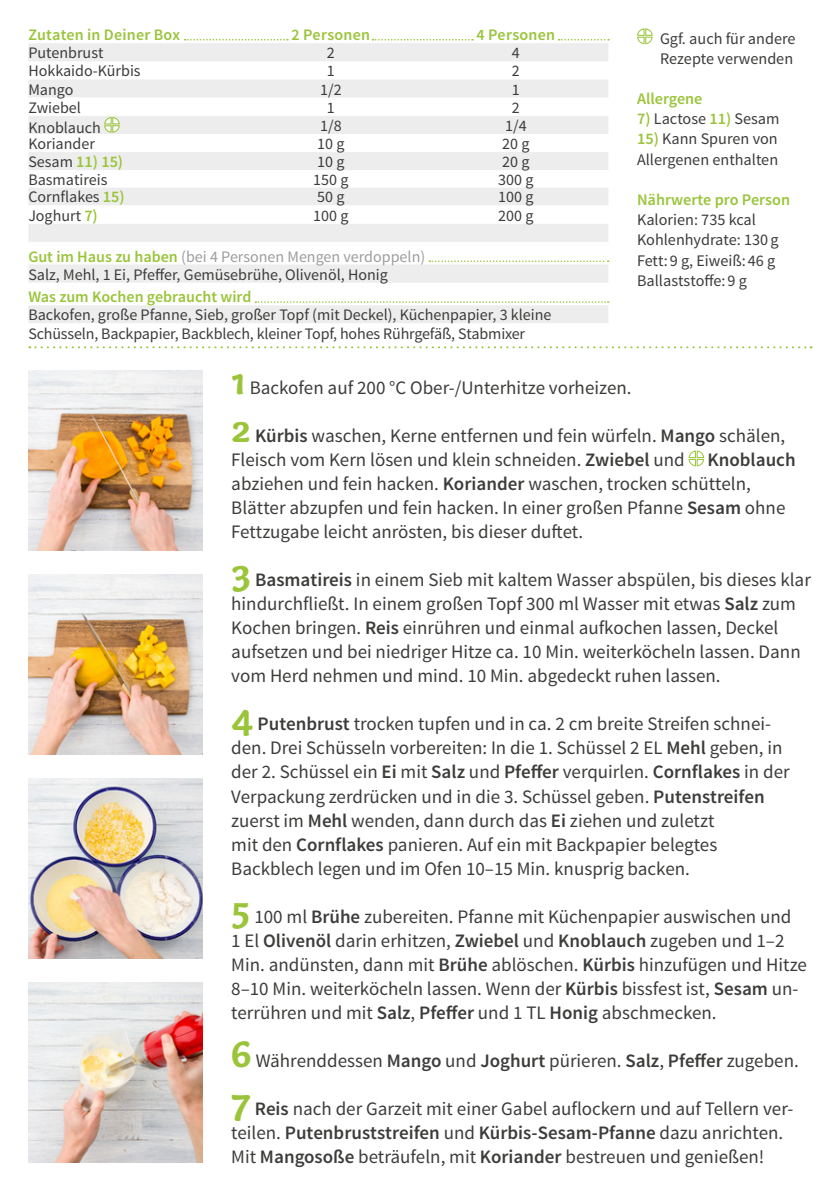
<style>
.page{position:relative;width:840px;height:1191px;background:#fff}
.page>*{position:absolute;margin:0;border:0;box-sizing:border-box;transform-origin:0 0}
.FRONT___BACK_Running{font:19px/24px "Source Sans Pro";color:#3c3c3b}
.BACK_Text_next_to_ta{font:16.2px/20.2px "Source Sans Pro";color:#3c3c3b}
.BACK_Text_next_to_ta-2{font:600 16.2px "Source Sans Pro";color:#9ac43a}
.BACK_Table_Content_L{font:600 16.2px "Source Sans Pro";color:#9ac43a}
.BACK_Table_Content_L-2{font:16px "Source Sans Pro";color:#3c3c3b}
.BACK_Table_Content_C{font:16px "Source Sans Pro";color:#3c3c3b}
.BACK_Table_Content_C-2{font:16px "Source Sans Pro";color:#9d9d9c}
.BACK_Table_Header_CE{font:600 16px "Source Sans Pro";letter-spacing:.015em;color:#9ac43a}
.BACK_Table_Content_L-3{font:600 16px "Source Sans Pro";color:#9ac43a}
.s1{font-weight:400;font-size:16px;color:#3c3c3b}
.s2{font-weight:600;font-size:16.2px;color:#9ac43a}
.s3{font-weight:600;color:#9ac43a}
.s4{font-family:"Capucine Basic";font-weight:700;font-size:40px;color:#9ac43a}
.s5{font-weight:600}
</style>
<div class="page">
<div style="left:555px;top:37px;width:63px;height:14px;background:#000;opacity:.2"></div>
<svg style="left:558px;top:39px;width:50px;height:1px"></svg>
<div style="left:182px;top:37px;width:115px;height:14px;background:#000;opacity:.2"></div>
<svg style="left:184px;top:39px;width:104px;height:1px"></svg>
<div style="left:369px;top:37px;width:113px;height:14px;background:#000;opacity:.2"></div>
<svg style="left:372px;top:39px;width:101px;height:1px"></svg>
<img style="left:28px;top:982px;width:175px;height:180px">
<img style="left:28px;top:778px;width:175px;height:180px">
<img style="left:28px;top:370px;width:175px;height:180px">
<img style="left:28px;top:574px;width:175px;height:180px">
<svg style="left:29px;top:346px;width:782px;height:2px"></svg>
<svg style="left:637px;top:28px;width:16px;height:17px"></svg>
<svg style="left:688px;top:450px;width:16px;height:17px"></svg>
<svg style="left:28px;top:43px;width:580px;height:54px;fill:#ededed"></svg>
<svg style="left:28px;top:116px;width:580px;height:207px;fill:#ededed"></svg>
<svg style="left:103px;top:116px;width:17px;height:17px"></svg>
<svg style="left:429px;top:260px;width:179px;height:2px"></svg>
<svg style="left:255px;top:301px;width:353px;height:2px"></svg>
<p class="BACK_Table_Header_CE" style="left:28px;top:25px;width:153px">Zutaten in Deiner Box</p>
<p class="BACK_Table_Header_CE" style="left:291px;top:25px;width:80px">2 Personen</p>
<p class="BACK_Table_Header_CE" style="left:476px;top:25px;width:80px">4 Personen</p>
<p class="BACK_Table_Content_L-2" style="left:28px;top:43px;width:77px">Putenbrust</p>
<p class="BACK_Table_Content_C" style="left:327px;top:43px;width:9px">2</p>
<p class="BACK_Table_Content_C" style="left:511px;top:43px;width:9px">4</p>
<p class="BACK_Table_Content_L-2" style="left:28px;top:61px;width:114px">Hokkaido-Kürbis</p>
<p class="BACK_Table_Content_C" style="left:327px;top:61px;width:9px">1</p>
<p class="BACK_Table_Content_C" style="left:511px;top:61px;width:9px">2</p>
<p class="BACK_Table_Content_L-2" style="left:28px;top:79px;width:47px">Mango</p>
<p class="BACK_Table_Content_C" style="left:320px;top:79px;width:23px">1/2</p>
<p class="BACK_Table_Content_C" style="left:511px;top:79px;width:9px">1</p>
<p class="BACK_Table_Content_L-2" style="left:28px;top:97px;width:54px">Zwiebel</p>
<p class="BACK_Table_Content_C" style="left:327px;top:97px;width:9px">1</p>
<p class="BACK_Table_Content_C" style="left:511px;top:97px;width:9px">2</p>
<p class="BACK_Table_Content_L-2" style="left:28px;top:117px;width:74px">Knoblauch</p>
<p class="BACK_Table_Content_C" style="left:320px;top:116px;width:23px">1/8</p>
<p class="BACK_Table_Content_C" style="left:505px;top:116px;width:23px">1/4</p>
<p class="BACK_Table_Content_L-2" style="left:28px;top:134px;width:68px">Koriander</p>
<p class="BACK_Table_Content_C" style="left:317px;top:134px;width:29px">10 g</p>
<p class="BACK_Table_Content_C" style="left:502px;top:134px;width:29px">20 g</p>
<p class="BACK_Table_Content_L" style="left:28px;top:152px;width:96px"><span class="s1">Sesam</span> 11) 15)</p>
<p class="BACK_Table_Content_C" style="left:317px;top:152px;width:29px">10 g</p>
<p class="BACK_Table_Content_C" style="left:502px;top:152px;width:29px">20 g</p>
<p class="BACK_Table_Content_L-2" style="left:28px;top:169px;width:80px">Basmatireis</p>
<p class="BACK_Table_Content_C" style="left:313px;top:169px;width:37px">150 g</p>
<p class="BACK_Table_Content_C" style="left:498px;top:169px;width:37px">300 g</p>
<p class="BACK_Table_Content_L-2" style="left:28px;top:187px;width:98px">Cornflakes <span class="s2">15)</span></p>
<p class="BACK_Table_Content_C" style="left:317px;top:187px;width:29px">50 g</p>
<p class="BACK_Table_Content_C" style="left:498px;top:187px;width:37px">100 g</p>
<p class="BACK_Table_Content_L-2" style="left:28px;top:205px;width:71px">Joghurt <span class="s2">7)</span></p>
<p class="BACK_Table_Content_C" style="left:313px;top:205px;width:37px">100 g</p>
<p class="BACK_Table_Content_C" style="left:498px;top:205px;width:37px">200 g</p>
<p class="BACK_Table_Content_C-2" style="left:28px;top:246px;width:398px"><span class="s3">Gut im Haus zu haben</span> (bei 4 Personen Mengen verdoppeln)</p>
<p class="BACK_Table_Content_C" style="left:28px;top:264px;width:361px">Salz, Mehl, 1 Ei, Pfeffer, Gemüsebrühe, Olivenöl, Honig</p>
<p class="BACK_Table_Content_L-3" style="left:28px;top:287px;width:224px">Was zum Kochen gebraucht wird</p>
<p class="BACK_Table_Content_L-2" style="left:28px;top:305px;width:524px">Backofen, große Pfanne, Sieb, großer Topf (mit Deckel), Küchenpapier, 3 kleine</p>
<p class="BACK_Table_Content_L-2" style="left:28px;top:323px;width:498px">Schüsseln, Backpapier, Backblech, kleiner Topf, hohes Rührgefäß, Stabmixer</p>
<p class="BACK_Text_next_to_ta" style="left:659px;top:29px;width:137px">Ggf. auch für andere<br>Rezepte verwenden</p>
<p class="BACK_Text_next_to_ta-2" style="left:636px;top:88px;width:67px">Allergene</p>
<p class="BACK_Text_next_to_ta" style="left:636px;top:109px;width:144px"><span class="s3">7)</span> Lactose <span class="s3">11)</span> Sesam</p>
<p class="BACK_Text_next_to_ta" style="left:636px;top:129px;width:142px"><span class="s3">15)</span> Kann Spuren von<br>Allergenen enthalten</p>
<p class="BACK_Text_next_to_ta-2" style="left:636px;top:189px;width:154px">Nährwerte pro Person</p>
<p class="BACK_Text_next_to_ta" style="left:636px;top:210px;width:120px">Kalorien: 735 kcal</p>
<p class="BACK_Text_next_to_ta" style="left:636px;top:230px;width:143px">Kohlenhydrate: 130g<br>Fett: 9 g, Eiweiß: 46 g</p>
<p class="BACK_Text_next_to_ta" style="left:636px;top:271px;width:111px">Ballaststoffe: 9 g</p>
<p class="FRONT___BACK_Running" style="left:231px;top:376px;width:401px"><span class="s4">1</span> Backofen auf 200 °C Ober-/Unterhitze vorheizen.</p>
<p class="FRONT___BACK_Running" style="left:231px;top:424px;width:565px"><span class="s4">2</span> <span class="s5">Kürbis</span> waschen, Kerne entfernen und fein würfeln. <span class="s5">Mango</span> schälen, Fleisch vom Kern lösen und klein schneiden. <span class="s5">Zwiebel</span> und <span class="s5">Knoblauch </span>abziehen und fein hacken. <span class="s5">Koriander</span> waschen, trocken schütteln, Blätter abzupfen und fein hacken. In einer großen Pfanne <span class="s5">Sesam</span> ohne Fettzugabe leicht anrösten, bis dieser duftet.</p>
<p class="FRONT___BACK_Running" style="left:231px;top:568px;width:581px"><span class="s4">3</span> <span class="s5">Basmatireis</span> in einem Sieb mit kaltem Wasser abspülen, bis dieses klar hindurchfließt. In einem großen Topf 300 ml Wasser mit etwas <span class="s5">Salz</span> zum Kochen bringen. <span class="s5">Reis</span> einrühren und einmal aufkochen lassen, Deckel aufsetzen und bei niedriger Hitze ca. 10 Min. weiterköcheln lassen. Dann vom Herd nehmen und mind. 10 Min. abgedeckt ruhen lassen.</p>
<p class="FRONT___BACK_Running" style="left:231px;top:712px;width:559px"><span class="s4">4</span> <span class="s5">Putenbrust</span> trocken tupfen und in ca. 2 cm breite Streifen schnei&shy;den. Drei Schüsseln vorbereiten: In die 1. Schüssel 2 EL <span class="s5">Mehl</span> geben, in der 2. Schüssel ein <span class="s5">Ei</span> mit <span class="s5">Salz</span> und <span class="s5">Pfeffer</span> verquirlen. <span class="s5">Cornflakes</span> in der Verpackung zerdrücken und in die 3. Schüssel geben. <span class="s5">Putenstreifen </span>zuerst im <span class="s5">Mehl</span> wenden, dann durch das <span class="s5">Ei</span> ziehen und zuletzt<br>mit den <span class="s5">Cornflakes</span> panieren. Auf ein mit Backpapier belegtes Backblech legen und im Ofen 10–15 Min. knusprig backen.</p>
<p class="FRONT___BACK_Running" style="left:231px;top:904px;width:577px"><span class="s4">5</span> 100 ml <span class="s5">Brühe</span> zubereiten. Pfanne mit Küchenpapier auswischen und<br>1 El <span class="s5">Olivenöl</span> darin erhitzen, <span class="s5">Zwiebel</span> und <span class="s5">Knoblauch</span> zugeben und 1–2<br>Min. andünsten, dann mit <span class="s5">Brühe</span> ablöschen. <span class="s5">Kürbis</span> hinzufügen und Hitze 8–10 Min. weiterköcheln lassen. Wenn der <span class="s5">Kürbis</span> bissfest ist, <span class="s5">Sesam</span> un&shy;terrühren und mit <span class="s5">Salz</span>, <span class="s5">Pfeffer</span> und 1 TL <span class="s5">Honig</span> abschmecken.</p>
<p class="FRONT___BACK_Running" style="left:231px;top:1048px;width:568px"><span class="s4">6</span> Währenddessen <span class="s5">Mango</span> und <span class="s5">Joghurt</span> pürieren. <span class="s5">Salz</span>, <span class="s5">Pfeffer</span> zugeben.</p>
<p class="FRONT___BACK_Running" style="left:231px;top:1096px;width:563px"><span class="s4">7</span> <span class="s5">Reis</span> nach der Garzeit mit einer Gabel auflockern und auf Tellern ver&shy;teilen. <span class="s5">Putenbruststreifen</span> und <span class="s5">Kürbis-Sesam-Pfanne</span> dazu anrichten.<br>Mit <span class="s5">Mangosoße</span> beträufeln, mit <span class="s5">Koriander</span> bestreuen und genießen!</p>
</div>
